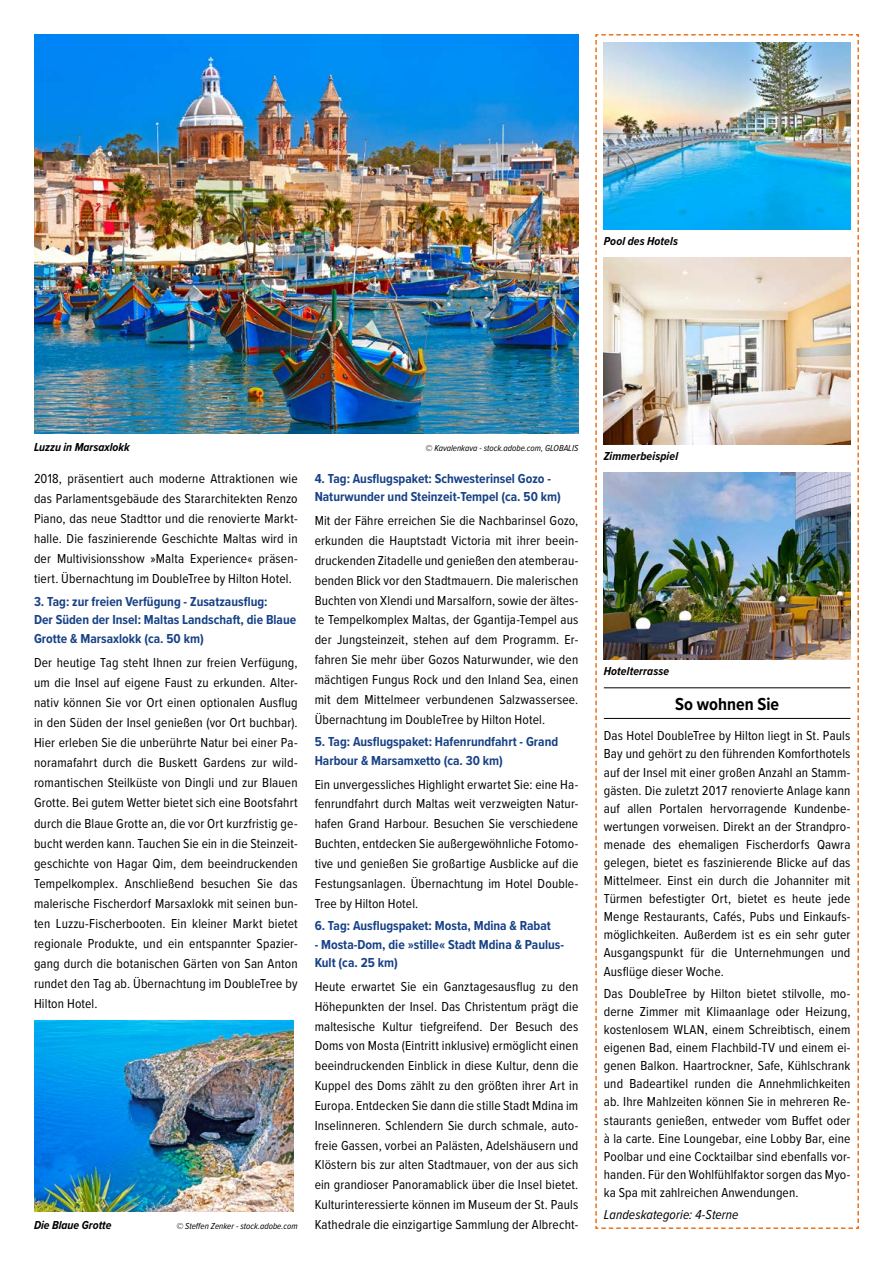
<style>
.page{position:relative;width:893px;height:1263px;background:#fff}
.page>*{position:absolute;margin:0;border:0;box-sizing:border-box;transform-origin:0 0}
.t1{font:700 18px "Proxima Nova Cond";color:#000}
.t2{font:13.5px/19.8px "Proxima Nova Cond";letter-spacing:.01em;color:#000;text-align:justify}
.t3{font:700 13.5px/18.3px "Proxima Nova Cond";color:#184287}
.t4{font:italic 13.5px "Proxima Nova Cond";letter-spacing:.005em;color:#000}
.t5{font:italic 700 12px "Proxima Nova Cond";letter-spacing:.005em;color:#000}
.t6{font:italic 9px "Proxima Nova Cond";color:#000}
</style>
<div class="page">
<img style="left:34px;top:34px;width:544px;height:400px">
<svg style="left:595px;top:34px;width:264px;height:1195px"></svg>
<img style="left:604px;top:43px;width:246px;height:187px">
<img style="left:604px;top:257px;width:246px;height:187px">
<img style="left:604px;top:472px;width:246px;height:187px">
<hr style="left:604px;top:687px;width:246px;height:1px;background:#000">
<hr style="left:604px;top:718px;width:246px;height:1px;background:#000">
<img style="left:34px;top:1020px;width:259px;height:192px">
<p class="t5" style="left:604px;top:233px;width:76px">Pool des Hotels</p>
<p class="t5" style="left:34px;top:438px;width:97px">Luzzu in Marsaxlokk</p>
<p class="t6" style="left:426px;top:441px;width:154px">© Kavalenkava - stock.adobe.com, GLOBALIS</p>
<p class="t2" style="left:34px;top:468px;width:265px">2018, präsentiert auch moderne Attraktionen wie das Parlamentsgebäude des Stararchitekten Renzo Piano, das neue Stadttor und die renovierte Markt&shy;halle. Die faszinierende Geschichte Maltas wird in der Multivisionsshow »Malta Experience« präsen&shy;tiert. Übernachtung im DoubleTree by Hilton Hotel.</p>
<p class="t3" style="left:34px;top:592px;width:264px">3. Tag: zur freien Verfügung - Zusatzausflug:<br>Der Süden der Insel: Maltas Landschaft, die Blaue<br>Grotte &amp; Marsaxlokk (ca. 50 km)</p>
<p class="t2" style="left:34px;top:652px;width:265px">Der heutige Tag steht Ihnen zur freien Verfügung, um die Insel auf eigene Faust zu erkunden. Alter&shy;nativ können Sie vor Ort einen optionalen Ausflug in den Süden der Insel genießen (vor Ort buchbar).<br>Hier erleben Sie die unberührte Natur bei einer Pa&shy;noramafahrt durch die Buskett Gardens zur wild&shy;romantischen Steilküste von Dingli und zur Blauen Grotte. Bei gutem Wetter bietet sich eine Bootsfahrt durch die Blaue Grotte an, die vor Ort kurzfristig ge&shy;bucht werden kann. Tauchen Sie ein in die Steinzeit&shy;geschichte von Hagar Qim, dem beeindruckenden Tempelkomplex. Anschließend besuchen Sie das malerische Fischerdorf Marsaxlokk mit seinen bun&shy;ten Luzzu-Fischerbooten. Ein kleiner Markt bietet regionale Produkte, und ein entspannter Spazier&shy;gang durch die botanischen Gärten von San Anton rundet den Tag ab. Übernachtung im DoubleTree by Hilton Hotel.</p>
<p class="t3" style="left:315px;top:469px;width:248px">4. Tag: Ausflugspaket: Schwesterinsel Gozo -<br>Naturwunder und Steinzeit-Tempel (ca. 50 km)</p>
<p class="t2" style="left:315px;top:510px;width:265px">Mit der Fähre erreichen Sie die Nachbarinsel Gozo, erkunden die Hauptstadt Victoria mit ihrer beein&shy;druckenden Zitadelle und genießen den atemberau&shy;benden Blick vor den Stadtmauern. Die malerischen Buchten von Xlendi und Marsalforn, sowie der ältes&shy;te Tempelkomplex Maltas, der Ggantija-Tempel aus der Jungsteinzeit, stehen auf dem Programm. Er&shy;fahren Sie mehr über Gozos Naturwunder, wie den mächtigen Fungus Rock und den Inland Sea, einen mit dem Mittelmeer verbundenen Salzwassersee.<br>Übernachtung im DoubleTree by Hilton Hotel.</p>
<p class="t3" style="left:315px;top:732px;width:245px">5. Tag: Ausflugspaket: Hafenrundfahrt - Grand<br>Harbour &amp; Marsamxetto (ca. 30 km)</p>
<p class="t2" style="left:315px;top:774px;width:265px">Ein unvergessliches Highlight erwartet Sie: eine Ha&shy;fenrundfahrt durch Maltas weit verzweigten Natur&shy;hafen Grand Harbour. Besuchen Sie verschiedene Buchten, entdecken Sie außergewöhnliche Fotomo&shy;tive und genießen Sie großartige Ausblicke auf die Festungsanlagen. Übernachtung im Hotel Double-Tree by Hilton Hotel.</p>
<p class="t3" style="left:315px;top:916px;width:238px">6. Tag: Ausflugspaket: Mosta, Mdina &amp; Rabat</p>
<p class="t3" style="left:315px;top:934px;width:251px">- Mosta-Dom, die »stille« Stadt Mdina &amp; Paulus-<br>Kult (ca. 25 km)</p>
<p class="t2" style="left:315px;top:976px;width:265px">Heute erwartet Sie ein Ganztagesausflug zu den Höhepunkten der Insel. Das Christentum prägt die maltesische Kultur tiefgreifend. Der Besuch des Doms von Mosta (Eintritt inklusive) ermöglicht einen beeindruckenden Einblick in diese Kultur, denn die Kuppel des Doms zählt zu den größten ihrer Art in Europa. Entdecken Sie dann die stille Stadt Mdina im Inselinneren. Schlendern Sie durch schmale, auto&shy;freie Gassen, vorbei an Palästen, Adelshäusern und Klöstern bis zur alten Stadtmauer, von der aus sich ein grandioser Panoramablick über die Insel bietet.<br>Kulturinteressierte können im Museum der St. Pauls Kathedrale die einzigartige Sammlung der Albrecht-</p>
<p class="t5" style="left:34px;top:1216px;width:79px">Die Blaue Grotte</p>
<p class="t6" style="left:176px;top:1219px;width:123px">© Steffen Zenker - stock.adobe.com</p>
<p class="t5" style="left:604px;top:447px;width:76px">Zimmerbeispiel</p>
<p class="t5" style="left:604px;top:662px;width:67px">Hotelterrasse</p>
<h1 class="t1" style="left:675px;top:690px;width:106px">So wohnen Sie</h1>
<p class="t2" style="left:604px;top:726px;width:248px;line-height:18.1px">Das Hotel DoubleTree by Hilton liegt in St. Pauls Bay und gehört zu den führenden Komforthotels auf der Insel mit einer großen Anzahl an Stamm&shy;gästen. Die zuletzt 2017 renovierte Anlage kann auf allen Portalen hervorragende Kundenbe&shy;wertungen vorweisen. Direkt an der Strandpro&shy;menade des ehemaligen Fischerdorfs Qawra gelegen, bietet es faszinierende Blicke auf das Mittelmeer. Einst ein durch die Johanniter mit Türmen befestigter Ort, bietet es heute jede Menge Restaurants, Cafés, Pubs und Einkaufs&shy;möglichkeiten. Außerdem ist es ein sehr guter Ausgangspunkt für die Unternehmungen und Ausflüge dieser Woche.</p>
<p class="t2" style="left:604px;top:984px;width:248px;line-height:18.1px">Das DoubleTree by Hilton bietet stilvolle, mo&shy;derne Zimmer mit Klimaanlage oder Heizung, kostenlosem WLAN, einem Schreibtisch, einem eigenen Bad, einem Flachbild-TV und einem ei&shy;genen Balkon. Haartrockner, Safe, Kühlschrank und Badeartikel runden die Annehmlichkeiten ab. Ihre Mahlzeiten können Sie in mehreren Re&shy;staurants genießen, entweder vom Buffet oder à la carte. Eine Loungebar, eine Lobby Bar, eine Poolbar und eine Cocktailbar sind ebenfalls vor&shy;handen. Für den Wohlfühlfaktor sorgen das Myo&shy;ka Spa mit zahlreichen Anwendungen.</p>
<p class="t4" style="left:604px;top:1205px;width:136px">Landeskategorie: 4-Sterne</p>
</div>
